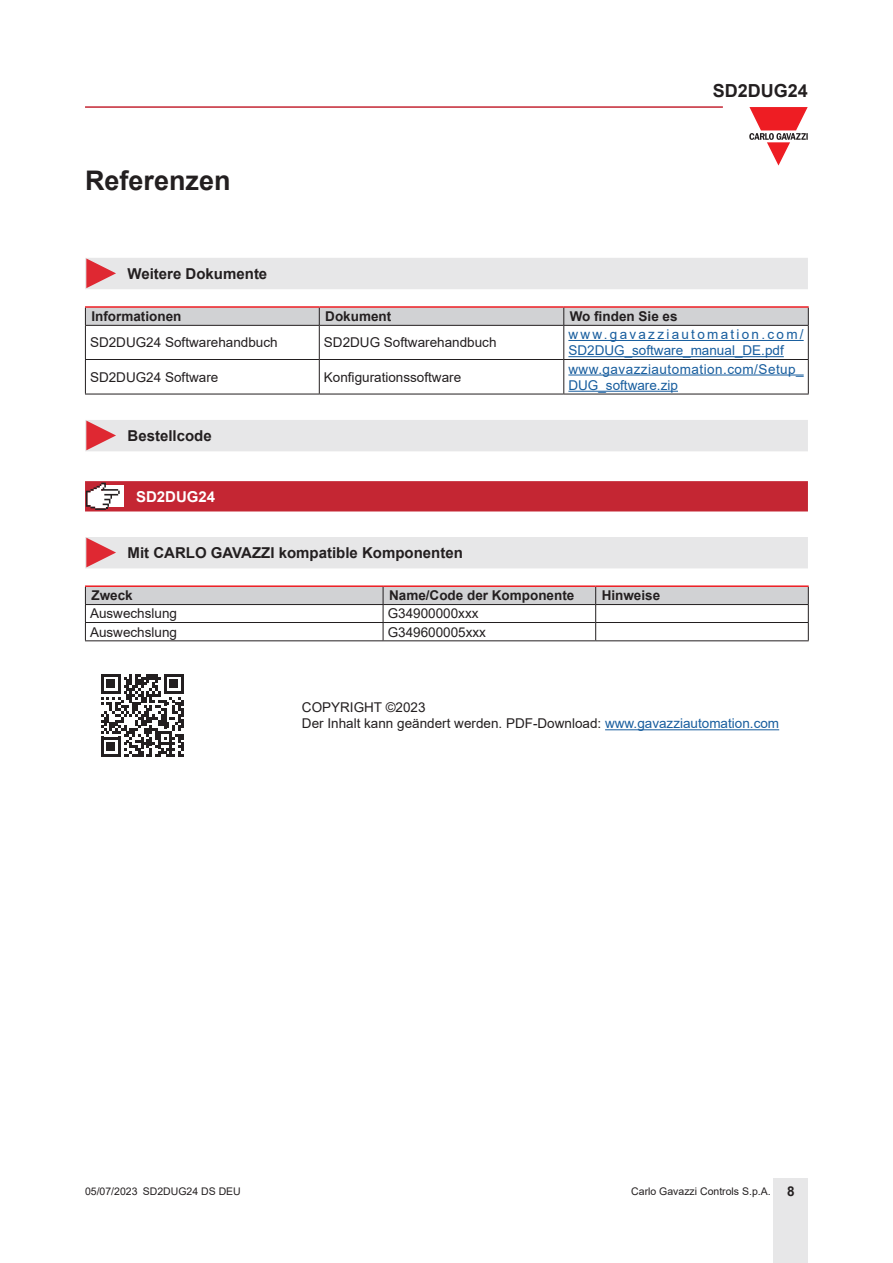
<style>
.page{position:relative;width:893px;height:1263px;background:#fff}
.page>*{position:absolute;margin:0;border:0;box-sizing:border-box;transform-origin:0 0}
.Titolo01{font:700 27px "Arial";color:#231f20}
.t1{font:700 18px "Arial";color:#231f20}
.Titolo03{font:700 15px "Arial";color:#231f20}
.Titolo04{font:700 15px "Arial";color:#fff}
.TestoTabellaSx{font:13.5px "Arial";color:#231f20}
.TitoloTabellaSx{font:700 13.5px "Arial";color:#231f20}
.TestoTabellaSx-2{font:13.5px/16.2px "Arial";letter-spacing:.085em;color:#175d9e}
.TestoTabellaSx-3{font:13.5px/16.2px "Arial";letter-spacing:.035em;color:#175d9e}
.t2{font:10.5px "Arial";color:#231f20}
.s1{color:#175d9e}
.s2{font-weight:700;font-size:13.5px}
</style>
<div class="page">
<hr style="left:85px;top:106px;width:638px;height:2px;background:#c42633">
<div style="left:774px;top:1178px;width:34px;height:85px;background:#e7e7e8"></div>
<svg style="left:749px;top:107px;width:59px;height:59px"></svg>
<div style="left:85px;top:258px;width:723px;height:31px;background:#e7e7e8"></div>
<hr style="left:85px;top:306px;width:234px;height:2px;background:#ee1d23">
<hr style="left:319px;top:306px;width:245px;height:2px;background:#ee1d23">
<hr style="left:564px;top:306px;width:245px;height:2px;background:#ee1d23">
<svg style="left:85px;top:307px;width:724px;height:18px;background:#cfc7ca"></svg>
<hr style="left:85px;top:325px;width:234px;height:1px;background:#231f20">
<hr style="left:85px;top:326px;width:1px;height:33px;background:#231f20">
<hr style="left:319px;top:325px;width:245px;height:1px;background:#231f20">
<hr style="left:319px;top:326px;width:1px;height:33px;background:#231f20">
<hr style="left:564px;top:325px;width:245px;height:1px;background:#231f20">
<hr style="left:563px;top:326px;width:1px;height:33px;background:#231f20">
<hr style="left:808px;top:326px;width:1px;height:33px;background:#231f20">
<hr style="left:85px;top:359px;width:234px;height:1px;background:#231f20">
<hr style="left:85px;top:360px;width:1px;height:34px;background:#231f20">
<hr style="left:319px;top:359px;width:245px;height:1px;background:#231f20">
<hr style="left:319px;top:360px;width:1px;height:34px;background:#231f20">
<hr style="left:564px;top:359px;width:245px;height:1px;background:#231f20">
<hr style="left:563px;top:360px;width:1px;height:34px;background:#231f20">
<hr style="left:808px;top:360px;width:1px;height:34px;background:#231f20">
<hr style="left:85px;top:394px;width:234px;height:1px;background:#231f20">
<hr style="left:319px;top:394px;width:245px;height:1px;background:#231f20">
<hr style="left:564px;top:394px;width:245px;height:1px;background:#231f20">
<hr style="left:568px;top:340px;width:236px;height:1px;background:#175d9e">
<hr style="left:568px;top:356px;width:216px;height:1px;background:#175d9e">
<hr style="left:568px;top:374px;width:236px;height:1px;background:#175d9e">
<hr style="left:568px;top:391px;width:110px;height:1px;background:#175d9e">
<div style="left:85px;top:420px;width:723px;height:31px;background:#e7e7e8"></div>
<svg style="left:85px;top:481px;width:723px;height:30px;background:#c42d39"></svg>
<div style="left:85px;top:537px;width:723px;height:31px;background:#e7e7e8"></div>
<hr style="left:85px;top:585px;width:298px;height:2px;background:#ee1d23">
<hr style="left:383px;top:585px;width:213px;height:2px;background:#ee1d23">
<hr style="left:596px;top:585px;width:213px;height:2px;background:#ee1d23">
<svg style="left:85px;top:586px;width:724px;height:54px"></svg>
<hr style="left:85px;top:640px;width:298px;height:1px;background:#231f20">
<hr style="left:383px;top:640px;width:213px;height:1px;background:#231f20">
<hr style="left:596px;top:640px;width:213px;height:1px;background:#231f20">
<svg style="left:101px;top:674px;width:83px;height:83px"></svg>
<hr style="left:605px;top:729px;width:174px;height:1px;background:#175d9e">
<p class="Titolo01" style="left:85px;top:161px;width:147px">Referenzen</p>
<h2 class="t1" style="left:713px;top:78px;width:97px">SD2DUG24</h2>
<p class="Titolo03" style="left:128px;top:263px;width:141px">Weitere Dokumente</p>
<p class="TitoloTabellaSx" style="left:91px;top:307px;width:92px">Informationen</p>
<p class="TitoloTabellaSx" style="left:325px;top:307px;width:68px">Dokument</p>
<p class="TitoloTabellaSx" style="left:570px;top:307px;width:109px">Wo finden Sie es</p>
<p class="TestoTabellaSx" style="left:90px;top:333px;width:189px">SD2DUG24 Softwarehandbuch</p>
<p class="TestoTabellaSx" style="left:324px;top:333px;width:174px">SD2DUG Softwarehandbuch</p>
<p class="TestoTabellaSx-2" style="left:568px;top:326px;width:237px">www.gavazziautomation.com/<br>SD2DUG_software_manual_DE.pdf</p>
<p class="TestoTabellaSx" style="left:90px;top:368px;width:130px">SD2DUG24 Software</p>
<p class="TestoTabellaSx" style="left:324px;top:368px;width:139px">Konfigurationssoftware</p>
<p class="TestoTabellaSx-3" style="left:568px;top:361px;width:237px">www.gavazziautomation.com/Setup_<br>DUG_software.zip</p>
<p class="Titolo03" style="left:128px;top:425px;width:86px">Bestellcode</p>
<p class="Titolo04" style="left:136px;top:486px;width:81px">SD2DUG24</p>
<p class="Titolo03" style="left:128px;top:542px;width:337px">Mit CARLO GAVAZZI kompatible Komponenten</p>
<p class="TitoloTabellaSx" style="left:91px;top:586px;width:43px">Zweck</p>
<p class="TitoloTabellaSx" style="left:389px;top:586px;width:187px">Name/Code der Komponente</p>
<p class="TitoloTabellaSx" style="left:602px;top:586px;width:60px">Hinweise</p>
<p class="TestoTabellaSx" style="left:90px;top:604px;width:89px">Auswechslung</p>
<p class="TestoTabellaSx" style="left:388px;top:604px;width:92px">G34900000xxx</p>
<p class="TestoTabellaSx" style="left:90px;top:622px;width:89px">Auswechslung</p>
<p class="TestoTabellaSx" style="left:388px;top:622px;width:100px">G349600005xxx</p>
<p class="TestoTabellaSx" style="left:302px;top:698px;width:125px">COPYRIGHT ©2023</p>
<p class="TestoTabellaSx" style="left:302px;top:714px;width:479px">Der Inhalt kann geändert werden. PDF-Download: <span class="s1">www.gavazziautomation.com</span></p>
<p class="t2" style="left:85px;top:1183px;width:157px">05/07/2023 SD2DUG24 DS DEU</p>
<p class="t2" style="left:631px;top:1183px;width:165px">Carlo Gavazzi Controls S.p.A. <span class="s2">8</span></p>
</div>
